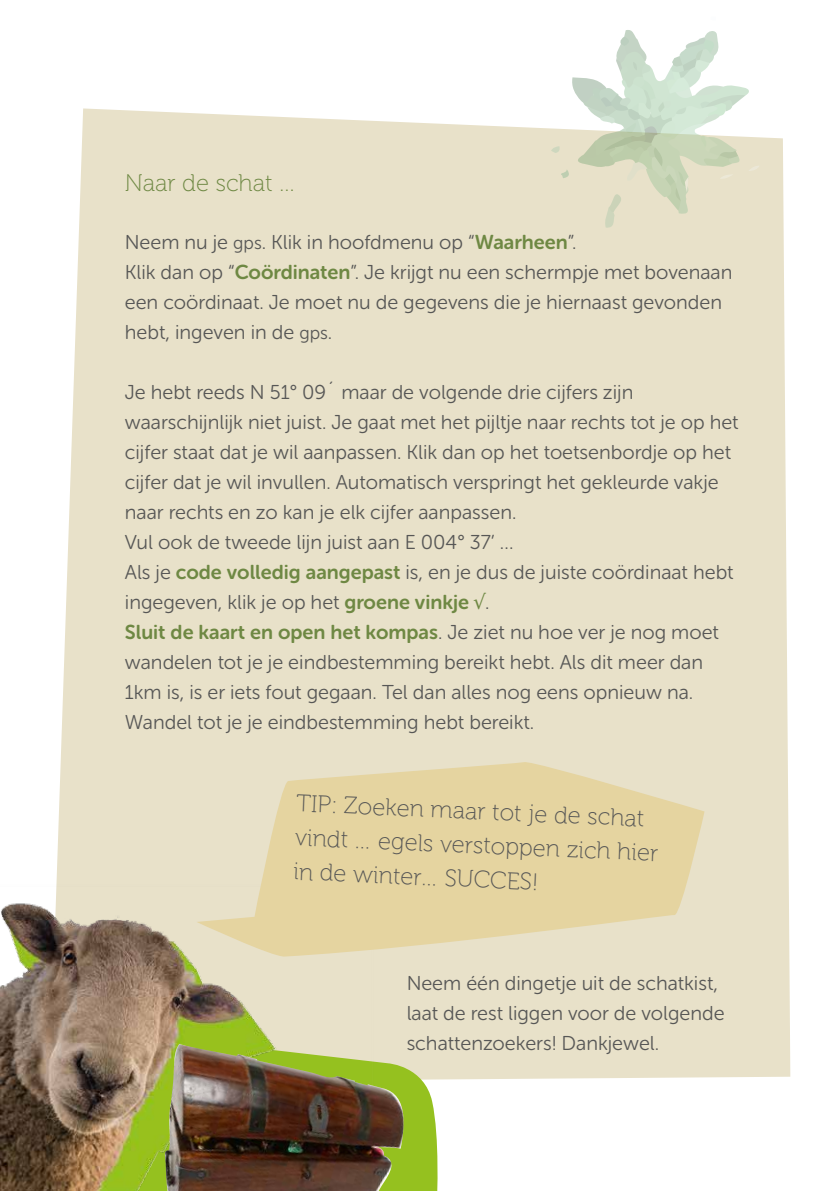
<style>
.page{position:relative;width:840px;height:1191px;background:#fff}
.page>*{position:absolute;margin:0;border:0;box-sizing:border-box;transform-origin:0 0}
.t1{font:24px/33.8px "Museo 100";color:#575756}
.t2{font:24px "Museo 100";color:#6e8843}
.t3{font:20px/30px "Museo Sans Rounded 300";color:#575756}
.t4{font:20px "Museo Sans Rounded 700";color:#6e8843}
.s1{font-size:18px}
.s2{font-family:"Museo Sans Rounded 700";color:#6e8843}
.s3{color:#6e8843}
.s4{font-family:"Museo Sans Rounded 300";color:#575756}
</style>
<div class="page">
<div style="left:70px;top:108px;width:719px;height:971px;background:#e8e1c9"></div>
<img style="left:0;top:474px;width:505px;height:717px">
<svg style="left:550px;top:30px;width:209px;height:198px"></svg>
<img style="left:162px;top:1044px;width:247px;height:147px">
<svg style="left:196px;top:760px;width:508px;height:197px;background:#e5d7ac"></svg>
<p class="t2" style="left:125px;top:170px;width:172px">Naar de schat …</p>
<p class="t3" style="left:125px;top:227px;width:608px">Neem nu je <span class="s1">gps</span>. Klik in hoofdmenu op “<span class="s2">Waarheen</span>”.<br>Klik dan op “<span class="s2">Coördinaten</span>”. Je krijgt nu een schermpje met bovenaan een coördinaat. Je moet nu de gegevens die je hiernaast gevonden hebt, ingeven in de <span class="s1">gps</span>.</p>
<p class="t3" style="left:125px;top:377px;width:615px">Je hebt reeds N 51° 09´ maar de volgende drie cijfers zijn waarschijnlijk niet juist. Je gaat met het pijltje naar rechts tot je op het cijfer staat dat je wil aanpassen. Klik dan op het toetsenbordje op het cijfer dat je wil invullen. Automatisch verspringt het gekleurde vakje naar rechts en zo kan je elk cijfer aanpassen.<br>Vul ook de tweede lijn juist aan E 004° 37’ …<br>Als je <span class="s2">code volledig aangepast</span> is, en je dus de juiste coördinaat hebt ingegeven, klik je op het <span class="s2">groene vinkje</span> <span class="s3">√</span>.</p>
<p class="t4" style="left:125px;top:621px;width:595px">Sluit de kaart en open het kompas<span class="s4">. Je ziet nu hoe ver je nog moet</span></p>
<p class="t3" style="left:125px;top:647px;width:579px">wandelen tot je je eindbestemming bereikt hebt. Als dit meer dan<br>1km is, is er iets fout gegaan. Tel dan alles nog eens opnieuw na.<br>Wandel tot je je eindbestemming hebt bereikt.</p>
<p class="t1" style="left:296px;top:788px;width:365px;rotate:2deg">TIP: Zoeken maar tot je de schat vindt … egels verstoppen zich hier in de winter… SUCCES!</p>
<p class="t3" style="left:406px;top:968px;width:319px">Neem één dingetje uit de schatkist, laat de rest liggen voor de volgende schattenzoekers! Dankjewel.</p>
</div>
